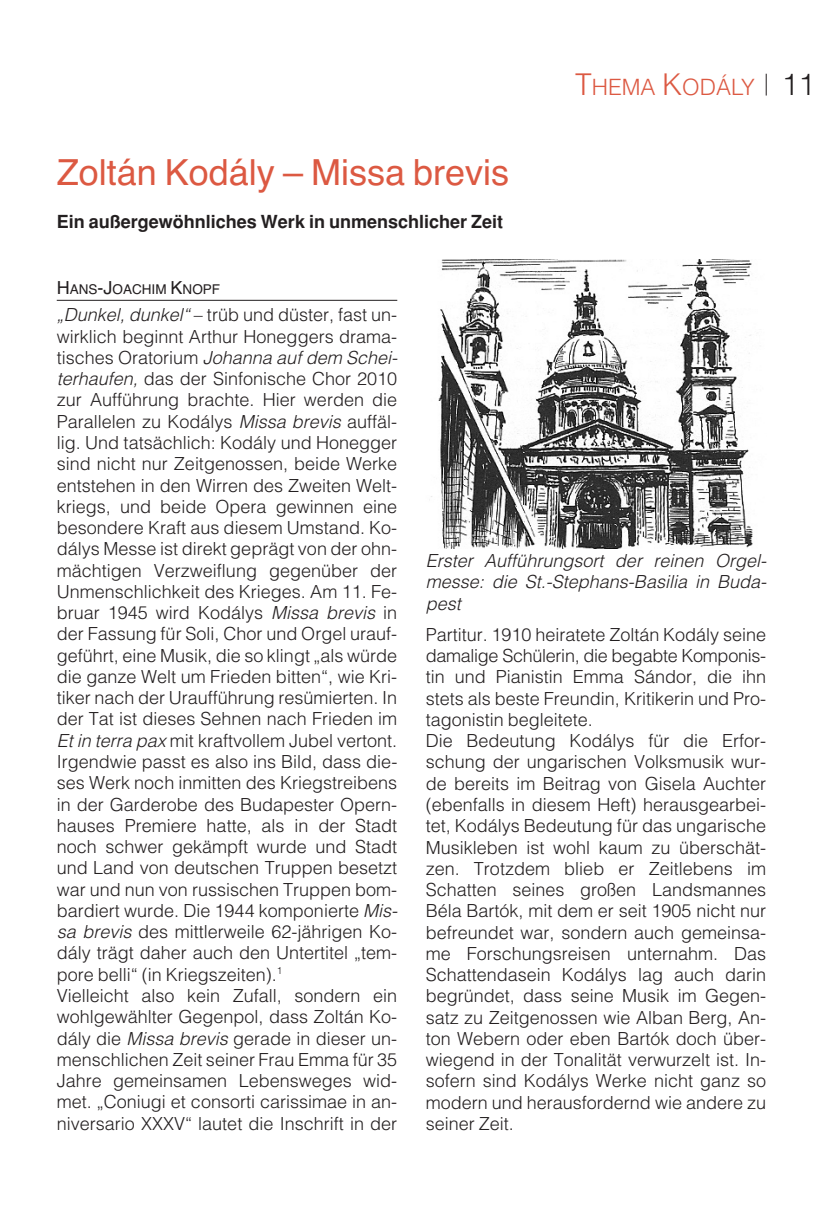
<style>
.page{position:relative;width:840px;height:1225px;background:#fff}
.page>*{position:absolute;margin:0;border:0;box-sizing:border-box;transform-origin:0 0}
.t1{font:36px "Helvetica";color:#dc5942}
.t2{font:300 22.4px "Helvetica";color:#dc5942}
.t3{font:300 18px/21.2px "Helvetica";color:#231f20}
.t4{font:italic 300 18px/21.2px "Helvetica";color:#231f20;text-align:justify}
.t5{font:700 18px "Helvetica";color:#231f20}
.t6{font:13.6px "Helvetica";color:#231f20}
.s1{font-size:30px}
.s2{font-size:30px;color:#231f20}
.s3{font-size:18px}
.s4{font-style:italic}
</style>
<div class="page">
<svg style="left:765px;top:74px;width:1px;height:22px"></svg>
<hr style="left:57px;top:300px;width:340px;height:1px;background:#231f20">
<img style="left:431px;top:259px;width:322px;height:289px">
<h1 class="t1" style="left:57px;top:159px;width:453px">Zoltán Kodály – Missa brevis</h1>
<p class="t5" style="left:57px;top:215px;width:447px">Ein außergewöhnliches Werk in unmenschlicher Zeit</p>
<p class="t2" style="left:574px;top:79px;width:241px"><span class="s1">T</span>HEMA <span class="s1">K</span>ODÁLY <span class="s2">11</span></p>
<p class="t6" style="left:57px;top:284px;width:165px"><span class="s3">H</span>ANS<span class="s3">-J</span>OACHIM <span class="s3">K</span>NOPF</p>
<p class="t3" style="left:57px;top:306px;width:345px"><span class="s4">„Dunkel,dunkel“</span>– trüb und düster, fast un&shy;wirklich beginnt Arthur Honeggers drama&shy;t i s c h e s O r at o r i u m <span class="s4">Johanna aufdem Schei&shy;terhaufen,</span> das der Sinfonische Chor 2010 zur Aufführung brachte. Hier werden die Parallelen zu Kodálys <span class="s4">Missa brevis</span> auffäl&shy;lig. Und tatsächlich: Kodály und Honegger sind nicht nur Zeitgenossen, beide Werke entstehen in den Wirren des Zweiten Welt&shy;kriegs, und beide Opera gewinnen eine besondere Kraft aus diesem Umstand. Ko&shy;dálys Messe ist direkt geprägt von der ohn&shy;mächtigen Verzweiflung gegenüber der Unmenschlichkeit des Krieges. Am 11. Fe&shy;bruar 1945 wird Kodálys <span class="s4">Missa brevis</span> in der Fassung für Soli, Chor und Orgel urauf&shy;geführt, eine Musik, die so klingt „als würde die ganze Welt um Frieden bitten“, wie Kri&shy;tiker nach der Uraufführung resümierten. In der Tat ist dieses Sehnen nach Frieden im <span class="s4">Etin terra pax</span>mit kraftvollem Jubel vertont.<br>Irgendwie passt es also ins Bild, dass die&shy;ses Werk noch inmitten des Kriegstreibens in der Garderobe des Budapester Opern&shy;hauses Premiere hatte, als in der Stadt noch schwer gekämpft wurde und Stadt und Land von deutschen Truppen besetzt war und nun von russischen Truppen bom&shy;bardiert wurde. Die 1944 komponierte <span class="s4">Mis&shy;sa brevis</span> des mittlerweile 62-jährigen Ko&shy;dály trägt daher auch den Untertitel „tem&shy;pore belli“ (in Kriegszeiten).<sup>1<br></sup>Vielleicht also kein Zufall, sondern ein wohlgewählter Gegenpol, dass Zoltán Ko&shy;dály die <span class="s4">Missa brevis</span>gerade in dieser un&shy;menschlichen Zeit seiner Frau Emma für 35<br>Jahre gemeinsamen Lebensweges wid&shy;met. „Coniugi et consorti carissimae in an&shy;niversario XXXV“ lautet die Inschrift in der</p>
<p class="t4" style="left:425px;top:552px;width:345px">Erster Aufführungsort der reinen Orgel&shy;messe: die St.-Stephans-Basilia in Buda&shy;pest</p>
<p class="t3" style="left:425px;top:625px;width:342px">Partitur. 1910 heiratete Zoltán Kodály seine damalige Schülerin, die begabte Komponis&shy;tin und Pianistin Emma Sándor, die ihn stets als beste Freundin, Kritikerin und Pro&shy;tagonistin begleitete.<br>Die Bedeutung Kodálys für die Erfor&shy;schung der ungarischen Volksmusik wur&shy;de bereits im Beitrag von Gisela Auchter (ebenfalls in diesem Heft) herausgearbei&shy;tet, Kodálys Bedeutung für das ungarische Musikleben ist wohl kaum zu überschät&shy;zen. Trotzdem blieb er Zeitlebens im Schatten seines großen Landsmannes Béla Bartók, mit dem er seit 1905 nicht nur befreundet war, sondern auch gemeinsa&shy;me Forschungsreisen unternahm. Das Schattendasein Kodálys lag auch darin begründet, dass seine Musik im Gegen&shy;satz zu Zeitgenossen wie Alban Berg, An&shy;ton Webern oder eben Bartók doch über&shy;wiegend in der Tonalität verwurzelt ist. In&shy;sofern sind Kodálys Werke nicht ganz so modern und herausfordernd wie andere zu seiner Zeit.</p>
</div>
